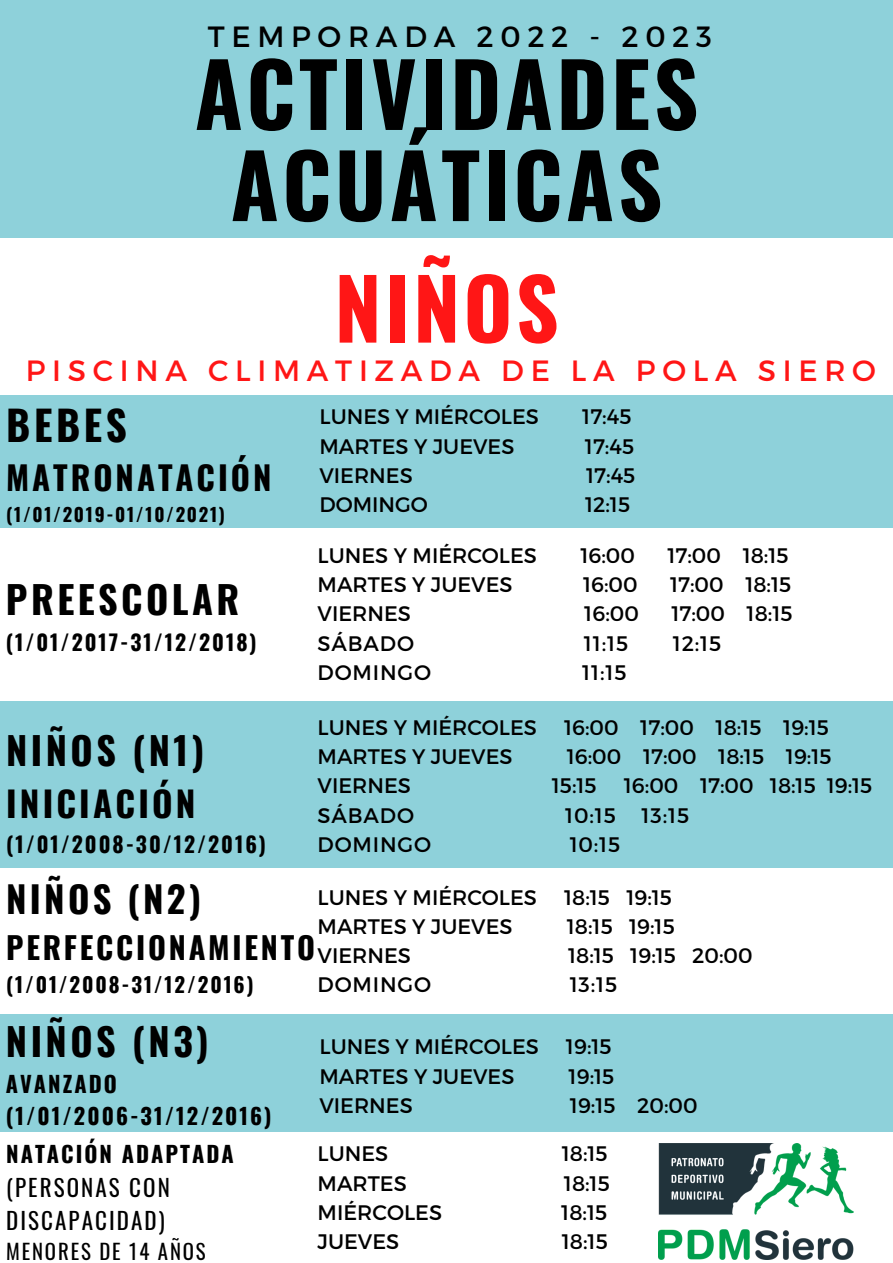
<style>
.page{position:relative;width:893px;height:1263px;background:#8ed1da}
.page>*{position:absolute;margin:0;border:0;box-sizing:border-box;transform-origin:0 0}
.t1{font:700 87.22px/91.1px "Oswald";letter-spacing:.04em;color:#000;text-align:center}
.t2{font:700 83.47px "Oswald";letter-spacing:.04em;color:#ff1616}
.t3{font:700 41.03px "Oswald";letter-spacing:.09em;color:#000}
.t4{font:700 38.03px "Oswald";letter-spacing:.09em;color:#000}
.t5{font:700 36.53px "Oswald";letter-spacing:.09em;color:#000}
.t6{font:700 35.03px "Oswald";letter-spacing:.09em;color:#000}
.t7{font:700 32.78px "Oswald";letter-spacing:.09em;color:#000}
.t8{font:700 30.53px "Oswald";letter-spacing:.09em;color:#000}
.t9{font:29.25px "Montserrat";letter-spacing:.23em;color:#ff1616}
.t10{font:29.25px "Montserrat";letter-spacing:.23em;color:#000}
.t11{font:23.02px/33.2px "Oswald";letter-spacing:.09em;color:#000}
.t12{font:700 22.27px/32.1px "Oswald";letter-spacing:.09em;color:#000}
.t13{font:700 21.52px "Oswald";letter-spacing:.09em;color:#000}
.t14{font:21px "Montserrat";color:#000}
.t15{font:21px "Montserrat";letter-spacing:.04em;color:#000}
.t16{font:700 20.77px "Oswald";letter-spacing:.09em;color:#000}
.t17{font:20.77px "Oswald";letter-spacing:.09em;color:#000}
.t18{font:700 18.52px "Oswald";letter-spacing:.09em;color:#000}
</style>
<div class="page">
<div style="left:0;top:238px;width:893px;height:157px;background:#fff"></div>
<div style="left:0;top:528px;width:893px;height:173px;background:#fff"></div>
<div style="left:0;top:868px;width:893px;height:145px;background:#fff"></div>
<div style="left:0;top:1132px;width:893px;height:131px;background:#fff"></div>
<img style="left:658px;top:1144px;width:195px;height:116px">
<h3 class="t10" style="left:208px;top:17px;width:506px">TEMPORADA 2022 - 2023</h3>
<h1 class="t1" style="left:195px;top:45px;width:505px">ACTIVIDADES<br>ACUÁTICAS</h1>
<h2 class="t2" style="left:335px;top:243px;width:226px">NIÑOS</h2>
<h3 class="t9" style="left:26px;top:351px;width:852px">PISCINA CLIMATIZADA DE LA POLA SIERO</h3>
<h3 class="t3" style="left:6px;top:393px;width:122px">BEBES</h3>
<h3 class="t7" style="left:6px;top:452px;width:267px">MATRONATACIÓN</h3>
<p class="t18" style="left:6px;top:499px;width:220px">(1/01/2019-01/10/2021)</p>
<p class="t14" style="left:319px;top:403px;width:221px">LUNES Y MIÉRCOLES</p>
<p class="t14" style="left:582px;top:403px;width:51px">17:45</p>
<p class="t14" style="left:319px;top:432px;width:196px">MARTES Y JUEVES</p>
<p class="t14" style="left:585px;top:432px;width:51px">17:45</p>
<p class="t14" style="left:319px;top:462px;width:95px">VIERNES</p>
<p class="t14" style="left:586px;top:462px;width:51px">17:45</p>
<p class="t14" style="left:319px;top:491px;width:110px">DOMINGO</p>
<p class="t14" style="left:585px;top:491px;width:47px">12:15</p>
<p class="t14" style="left:318px;top:542px;width:221px">LUNES Y MIÉRCOLES</p>
<p class="t14" style="left:580px;top:542px;width:56px">16:00</p>
<p class="t14" style="left:667px;top:542px;width:123px">17:00 18:15</p>
<p class="t14" style="left:318px;top:571px;width:196px">MARTES Y JUEVES</p>
<p class="t14" style="left:583px;top:571px;width:56px">16:00</p>
<p class="t14" style="left:670px;top:571px;width:123px">17:00 18:15</p>
<p class="t14" style="left:318px;top:600px;width:95px">VIERNES</p>
<p class="t14" style="left:584px;top:600px;width:56px">16:00</p>
<p class="t14" style="left:671px;top:600px;width:123px">17:00 18:15</p>
<p class="t14" style="left:318px;top:629px;width:98px">SÁBADO</p>
<p class="t14" style="left:584px;top:629px;width:46px">11:15</p>
<p class="t14" style="left:673px;top:629px;width:50px">12:15</p>
<p class="t15" style="left:318px;top:659px;width:115px">DOMINGO</p>
<p class="t14" style="left:582px;top:659px;width:46px">11:15</p>
<p class="t14" style="left:318px;top:714px;width:221px">LUNES Y MIÉRCOLES</p>
<p class="t14" style="left:564px;top:714px;width:266px">16:00 17:00 18:15 19:15</p>
<p class="t14" style="left:318px;top:743px;width:196px">MARTES Y JUEVES</p>
<p class="t14" style="left:567px;top:743px;width:266px">16:00 17:00 18:15 19:15</p>
<p class="t14" style="left:318px;top:772px;width:95px">VIERNES</p>
<p class="t14" style="left:552px;top:772px;width:46px">15:15</p>
<p class="t14" style="left:624px;top:772px;width:250px">16:00 17:00 18:15 19:15</p>
<p class="t14" style="left:318px;top:801px;width:98px">SÁBADO</p>
<p class="t14" style="left:565px;top:801px;width:126px">10:15 13:15</p>
<p class="t15" style="left:318px;top:831px;width:115px">DOMINGO</p>
<p class="t14" style="left:569px;top:831px;width:52px">10:15</p>
<p class="t14" style="left:318px;top:883px;width:221px">LUNES Y MIÉRCOLES</p>
<p class="t14" style="left:564px;top:883px;width:109px">18:15 19:15</p>
<p class="t14" style="left:318px;top:913px;width:196px">MARTES Y JUEVES</p>
<p class="t14" style="left:567px;top:913px;width:109px">18:15 19:15</p>
<p class="t14" style="left:318px;top:942px;width:95px">VIERNES</p>
<p class="t14" style="left:568px;top:942px;width:186px">18:15 19:15 20:00</p>
<p class="t15" style="left:318px;top:971px;width:115px">DOMINGO</p>
<p class="t14" style="left:569px;top:971px;width:49px">13:15</p>
<h3 class="t4" style="left:6px;top:570px;width:235px">PREESCOLAR</h3>
<p class="t13" style="left:6px;top:626px;width:252px">(1/01/2017-31/12/2018)</p>
<h3 class="t4" style="left:6px;top:721px;width:200px">NIÑOS (N1)</h3>
<h3 class="t6" style="left:6px;top:776px;width:191px">INICIACIÓN</h3>
<p class="t13" style="left:6px;top:827px;width:261px">(1/01/2008-30/12/2016)</p>
<h3 class="t5" style="left:6px;top:871px;width:196px">NIÑOS (N2)</h3>
<h3 class="t8" style="left:6px;top:923px;width:310px">PERFECCIONAMIENTO</h3>
<p class="t16" style="left:6px;top:968px;width:249px">(1/01/2008-31/12/2016)</p>
<h3 class="t4" style="left:6px;top:1011px;width:204px">NIÑOS (N3)</h3>
<p class="t12" style="left:6px;top:1067px;width:267px">AVANZADO (1/01/2006-31/12/2016)</p>
<p class="t12" style="left:6px;top:1137px;width:229px">NATACIÓN ADAPTADA</p>
<p class="t11" style="left:6px;top:1170px;width:165px">(PERSONAS CON<br>DISCAPACIDAD)</p>
<p class="t17" style="left:6px;top:1235px;width:201px">MENORES DE 14 AÑOS</p>
<p class="t14" style="left:319px;top:1033px;width:221px">LUNES Y MIÉRCOLES</p>
<p class="t14" style="left:566px;top:1033px;width:47px">19:15</p>
<p class="t14" style="left:319px;top:1062px;width:196px">MARTES Y JUEVES</p>
<p class="t14" style="left:568px;top:1062px;width:47px">19:15</p>
<p class="t14" style="left:319px;top:1092px;width:95px">VIERNES</p>
<p class="t14" style="left:570px;top:1092px;width:129px">19:15 20:00</p>
<p class="t14" style="left:318px;top:1140px;width:72px">LUNES</p>
<p class="t14" style="left:562px;top:1140px;width:47px">18:15</p>
<p class="t14" style="left:318px;top:1169px;width:91px">MARTES</p>
<p class="t14" style="left:564px;top:1169px;width:47px">18:15</p>
<p class="t14" style="left:318px;top:1199px;width:126px">MIÉRCOLES</p>
<p class="t14" style="left:561px;top:1199px;width:47px">18:15</p>
<p class="t14" style="left:318px;top:1228px;width:83px">JUEVES</p>
<p class="t14" style="left:562px;top:1228px;width:47px">18:15</p>
</div>
